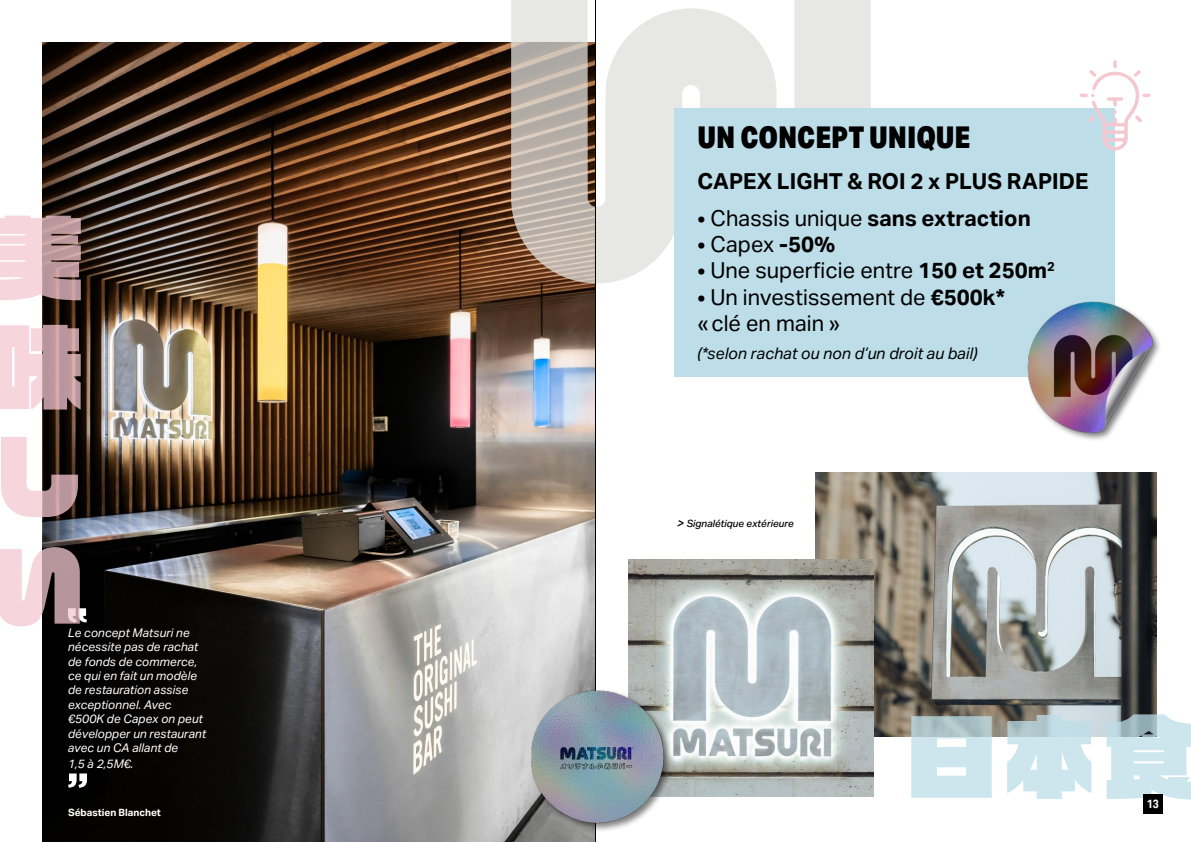
<style>
.page{position:relative;width:1191px;height:842px;background:#fff}
.page>*{position:absolute;margin:0;border:0;box-sizing:border-box;transform-origin:0 0}
.t1{font:900 30px "Aktiv Grotesk Cd";color:#000}
.t2{font:22px/26.4px "Aktiv Grotesk";color:#000}
.t3{font:700 22px "Aktiv Grotesk";color:#000}
.t4{font:italic 16px "Aktiv Grotesk";color:#000}
.t5{font:italic 12px/14.4px "Aktiv Grotesk";color:#fff}
.t6{font:700 12px "Aktiv Grotesk Cd";color:#fff}
.t7{font:italic 500 10px "Aktiv Grotesk";color:#000}
.t8{font:700 10px "Aktiv Grotesk";color:#fff}
.s1{font-weight:700}
.s2{font-family:"Aktiv Grotesk Cd";font-size:14px}
</style>
<div class="page">
<img style="left:43px;top:43px;width:552px;height:799px">
<img style="left:815px;top:472px;width:342px;height:265px">
<img style="left:628px;top:560px;width:245px;height:237px">
<svg style="left:911px;top:716px;width:80px;height:82px;background:#c8dee5"></svg>
<svg style="left:1007px;top:715px;width:84px;height:84px;background:#cce1e7"></svg>
<svg style="left:1106px;top:714px;width:85px;height:85px;background:#cae0e7"></svg>
<svg style="left:511px;top:0;width:360px;height:283px;fill:#e7e7e4"></svg>
<div style="left:674px;top:108px;width:441px;height:269px;background:#bddee9"></div>
<svg style="left:68px;top:773px;width:19px;height:15px"></svg>
<svg style="left:0;top:216px;width:81px;height:84px;background:#d4b4b8"></svg>
<svg style="left:0;top:325px;width:81px;height:84px;background:#d6b6bb"></svg>
<svg style="left:1px;top:437px;width:77px;height:80px"></svg>
<svg style="left:0;top:547px;width:87px;height:79px;background:#baa1a6"></svg>
<hr style="left:595px;top:0;width:1px;height:842px;background:#000">
<svg style="left:1079px;top:60px;width:71px;height:91px"></svg>
<img style="left:1027px;top:301px;width:133px;height:138px">
<div style="left:530px;top:688px;width:143px;height:144px;background:#000;opacity:.5"></div>
<img style="left:525px;top:686px;width:141px;height:142px">
<div style="left:1142px;top:794px;width:20px;height:20px;background:#000"></div>
<p class="t5" style="left:68px;top:625px;width:140px">Le concept Matsuri ne nécessite pas de rachat de fonds de commerce, ce qui en fait un modèle de restauration assise exceptionnel. Avec €500K de Capex on peut développer un restaurant avec un CA allant de</p>
<p class="t5" style="left:68px;top:756px;width:67px">1,5 à 2,5M€.</p>
<p class="t8" style="left:68px;top:807px;width:94px">Sébastien Blanchet</p>
<h1 class="t1" style="left:697px;top:120px;width:274px">UN CONCEPT UNIQUE</h1>
<h2 class="t3" style="left:697px;top:169px;width:392px">CAPEX LIGHT &amp; ROI 2 x PLUS RAPIDE</h2>
<h2 class="t2" style="left:697px;top:205px;width:335px">• Chassis unique <span class="s1">sans extraction</span></h2>
<h2 class="t2" style="left:697px;top:231px;width:139px">• Capex <span class="s1">-50%</span></h2>
<h2 class="t2" style="left:697px;top:257px;width:358px">• Une superficie entre <span class="s1">150 et 250m</span><sup>2</sup></h2>
<h2 class="t2" style="left:697px;top:284px;width:309px">• Un investissement de <span class="s1">€500k* </span>«clé en main »</h2>
<h3 class="t4" style="left:697px;top:344px;width:281px">(*selon rachat ou non d’un droit au bail)</h3>
<p class="t7" style="left:677px;top:518px;width:118px"><span class="s2">&gt;</span> Signalétique extérieure</p>
<p class="t6" style="left:1146px;top:797px;width:13px">13</p>
</div>
